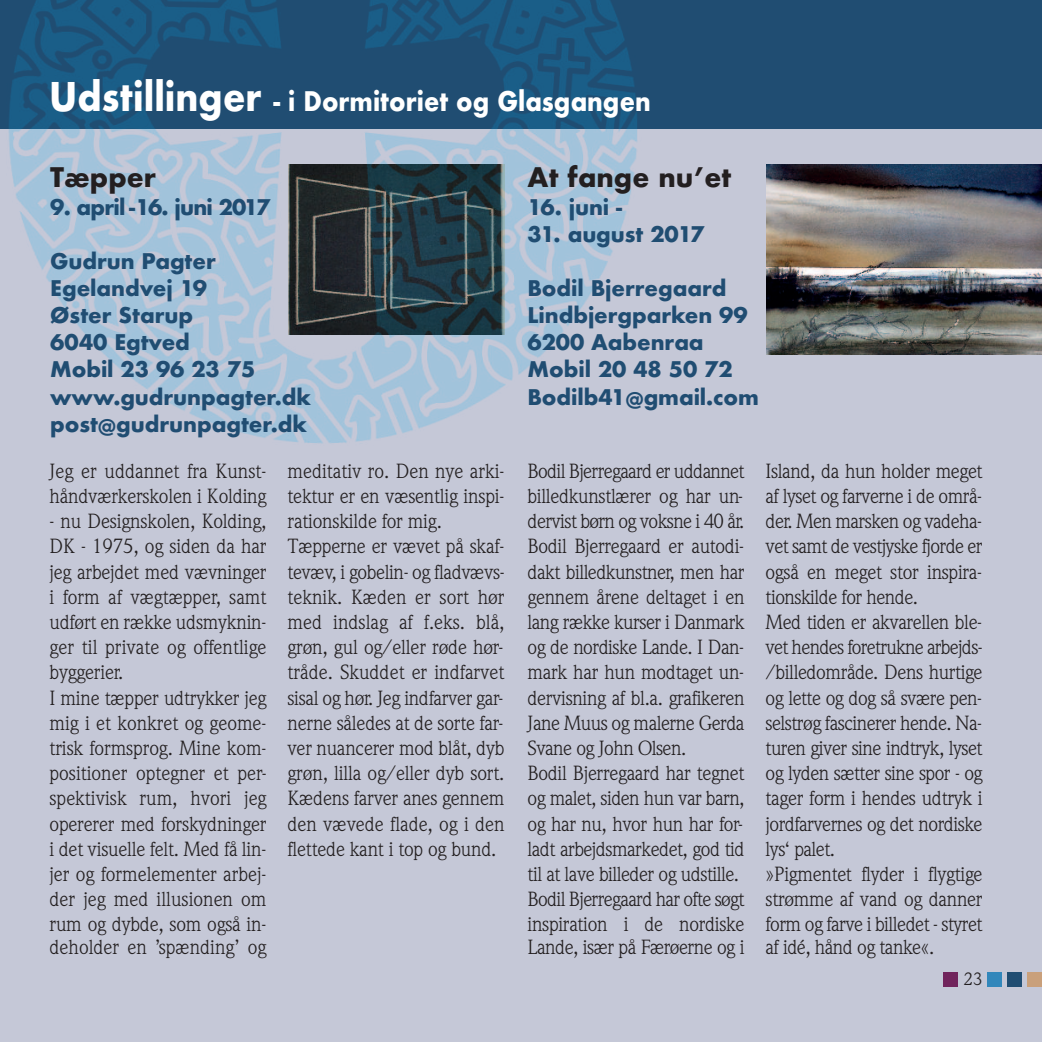
<style>
.page{position:relative;width:1042px;height:1042px;background:#fff}
.page>*{position:absolute;margin:0;border:0;box-sizing:border-box;transform-origin:0 0}
.t1{font:700 26.25px "Futura";color:#fff;scale:.9 1}
.t2{font:700 26.25px "Futura";color:#231f20}
.t3{font:700 21px/27.1px "Futura";letter-spacing:-.005em;color:#204d72}
.t4{font:700 21px "Futura";letter-spacing:-.035em;color:#204d72}
.t5{font:20.12px/25.2px "Weidemann";letter-spacing:-.015em;color:#231f20}
.t6{font:17.5px "Weidemann";color:#231f20}
.s1{font-size:38.5px}
</style>
<div class="page">
<div style="left:0;top:129px;width:1042px;height:913px;background:#c5c8d7"></div>
<div style="left:0;top:0;width:1042px;height:129px;background:#204d72"></div>
<img style="left:8px;top:0;width:630px;height:444px">
<img style="left:767px;top:164px;width:275px;height:190px">
<div style="left:943px;top:972px;width:14px;height:15px;background:#71245c"></div>
<div style="left:987px;top:972px;width:15px;height:15px;background:#3287bb"></div>
<div style="left:1007px;top:972px;width:15px;height:15px;background:#204d72"></div>
<div style="left:1027px;top:972px;width:15px;height:15px;background:#c9a07b"></div>
<h1 class="t1" style="left:49px;top:82px;width:670px"><span class="s1">Udstillinger</span> - i Dormitoriet og Glasgangen</h1>
<h1 class="t2" style="left:50px;top:159px;width:107px">Tæpper</h1>
<p class="t4" style="left:50px;top:191px;width:222px">9. april -16. juni 2017</p>
<p class="t3" style="left:50px;top:247px;width:262px">Gudrun Pagter<br>Egelandvej 19<br>Øster Starup<br>6040 Egtved<br>Mobil 23 96 23 75 www.gudrunpagter.dk post@gudrunpagter.dk</p>
<p class="t5" style="left:50px;top:460px;width:218px">Jeg er uddannet fra Kunst&shy;håndværkerskolen i Kolding</p>
<p class="t5" style="left:50px;top:510px;width:218px">- nu Designskolen, Kolding,<br>DK - 1975, og siden da har jeg arbejdet med vævninger i form af vægtæpper, samt udført en række udsmyknin&shy;ger til private og offentlige byggerier.<br>I mine tæpper udtrykker jeg mig i et konkret og geome&shy;trisk formsprog. Mine kom&shy;positioner optegner et per&shy;spektivisk rum, hvori jeg opererer med forskydninger i det visuelle felt. Med få lin&shy;jer og formelementer arbej&shy;der jeg med illusionen om rum og dybde, som også in-</p>
<p class="t5" style="left:50px;top:936px;width:218px">deholder en ’spænding’ og</p>
<p class="t5" style="left:287px;top:460px;width:218px">meditativ ro. Den nye arki&shy;tektur er en væsentlig inspi&shy;rationskilde for mig.<br>Tæpperne er vævet på skaf&shy;tevæv, i gobelin- og fladvævs&shy;teknik. Kæden er sort hør med indslag af f.eks. blå, grøn, gul og/eller røde hør&shy;tråde. Skuddet er indfarvet sisal og hør. Jeg indfarver gar&shy;nerne således at de sorte far&shy;ver nuancerer mod blåt, dyb grøn, lilla og/eller dyb sort.<br>Kædens farver anes gennem den vævede flade, og i den flettede kant i top og bund.</p>
<h1 class="t2" style="left:527px;top:159px;width:205px">At fange nu’et</h1>
<p class="t3" style="left:527px;top:193px;width:96px">16. juni -</p>
<p class="t3" style="left:527px;top:220px;width:178px">31. august 2017</p>
<p class="t3" style="left:527px;top:274px;width:233px">Bodil Bjerregaard<br>Lindbjergparken 99<br>6200 Aabenraa<br>Mobil 20 48 50 72<br>Bodilb41@gmail.com</p>
<p class="t5" style="left:527px;top:460px;width:218px">Bodil Bjerregaard er uddannet billedkunstlærer og har un&shy;dervist børn og voksne i 40 år.<br>Bodil Bjerregaard er autodi&shy;dakt billedkunstner, men har gennem årene deltaget i en lang række kurser i Danmark og de nordiske Lande. I Dan&shy;mark har hun modtaget un&shy;dervisning af bl.a. grafikeren<br>Jane Muus og malerne Gerda<br>Svane og John Olsen.<br>Bodil Bjerregaard har tegnet og malet, siden hun var barn, og har nu, hvor hun har for&shy;ladt arbejdsmarkedet, god tid til at lave billeder og udstille.<br>Bodil Bjerregaard har ofte søgt inspiration i de nordiske</p>
<p class="t5" style="left:527px;top:936px;width:218px">Lande, især på Færøerne og i</p>
<p class="t5" style="left:765px;top:460px;width:218px">Island, da hun holder meget af lyset og farverne i de områ&shy;der. Men marsken og vadeha&shy;vet samt de vestjyske fjorde er også en meget stor inspira&shy;tionskilde for hende.<br>Med tiden er akvarellen ble&shy;vet hendes foretrukne arbejds-/billedområde. Dens hurtige og lette og dog så svære pen&shy;selstrøg fascinerer hende. Na&shy;turen giver sine indtryk, lyset og lyden sætter sine spor - og tager form i hendes udtryk i jordfarvernes og det nordiske lys‘ palet.<br>»Pigmentet flyder i flygtige strømme af vand og danner form og farve i billedet - styret</p>
<p class="t5" style="left:765px;top:936px;width:170px">af idé, hånd og tanke«.</p>
<p class="t6" style="left:964px;top:972px;width:20px">23</p>
</div>
